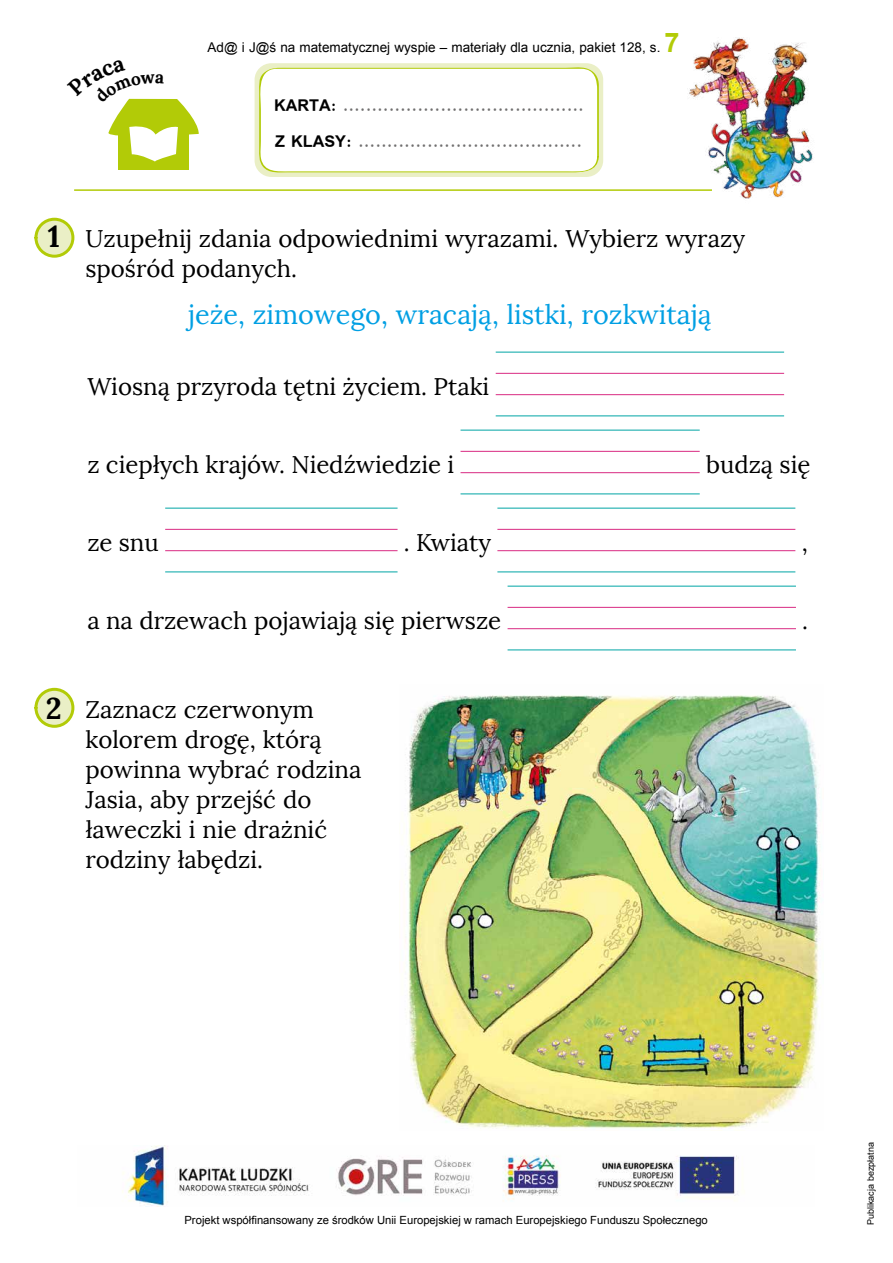
<style>
.page{position:relative;width:893px;height:1263px;background:#fff}
.page>*{position:absolute;margin:0;border:0;box-sizing:border-box;transform-origin:0 0}
.t1{font:700 30px "Lora";color:#000}
.t2{font:27px "Lora";color:#009fe3}
.t3{font:24px/30px "Lora";color:#000}
.t4{font:700 18px/35.2px "Simplified Arabic";color:#706f6f}
.t5{font:13.5px "Arial";color:#000}
.t6{font:11.25px "Arial";color:#000}
.t7{font:9px "Arial";color:#000}
.s1{font-weight:700;font-size:27px;color:#b2cb07}
.s2{color:#000}
</style>
<div class="page">
<hr style="left:74px;top:189px;width:638px;height:2px;background:#b2cb07">
<img style="left:687px;top:38px;width:126px;height:161px">
<div style="left:255px;top:63px;width:348px;height:114px;background:#eaefc6;border-radius:17px"></div>
<div style="left:119px;top:117px;width:70px;height:53px;background:#b2cb07"></div>
<img style="left:122px;top:1146px;width:615px;height:60px">
<svg style="left:34px;top:217px;width:41px;height:41px"></svg>
<svg style="left:34px;top:687px;width:41px;height:41px"></svg>
<hr style="left:496px;top:352px;width:288px;height:1px;background:#00a5a5">
<hr style="left:496px;top:416px;width:288px;height:1px;background:#00a5a5">
<hr style="left:496px;top:373px;width:288px;height:1px;background:#dd4290">
<hr style="left:496px;top:394px;width:288px;height:1px;background:#dd4290">
<hr style="left:461px;top:430px;width:239px;height:1px;background:#00a5a5">
<hr style="left:461px;top:494px;width:239px;height:1px;background:#00a5a5">
<hr style="left:461px;top:451px;width:239px;height:1px;background:#dd4290">
<hr style="left:461px;top:472px;width:239px;height:1px;background:#dd4290">
<hr style="left:165px;top:508px;width:233px;height:1px;background:#00a5a5">
<hr style="left:165px;top:572px;width:233px;height:1px;background:#00a5a5">
<hr style="left:165px;top:529px;width:233px;height:1px;background:#dd4290">
<hr style="left:165px;top:550px;width:233px;height:1px;background:#dd4290">
<hr style="left:497px;top:508px;width:298px;height:1px;background:#00a5a5">
<hr style="left:497px;top:572px;width:298px;height:1px;background:#00a5a5">
<hr style="left:497px;top:529px;width:298px;height:1px;background:#dd4290">
<hr style="left:497px;top:550px;width:298px;height:1px;background:#dd4290">
<hr style="left:508px;top:586px;width:288px;height:1px;background:#00a5a5">
<hr style="left:508px;top:650px;width:288px;height:1px;background:#00a5a5">
<hr style="left:508px;top:607px;width:288px;height:1px;background:#dd4290">
<hr style="left:508px;top:628px;width:288px;height:1px;background:#dd4290">
<img style="left:407px;top:695px;width:413px;height:434px">
<svg style="left:108px;top:98px;width:91px;height:63px"></svg>
<svg style="left:256px;top:67px;width:345px;height:107px"></svg>
<p class="t5" style="left:208px;top:38px;width:473px">Ad@ i J@ś na matematycznej wyspie – materiały dla ucznia, pakiet 128, s. <span class="s1">7</span></p>
<p class="t4" style="left:274px;top:88px;width:311px"><span class="s2">KARTA:</span> ..........................................<br><span class="s2">Z KLASY:</span> .......................................</p>
<p class="t1" style="left:48px;top:217px;width:14px">1</p>
<p class="t1" style="left:46px;top:688px;width:17px">2</p>
<p class="t3" style="left:85px;top:224px;width:661px">Uzupełnij zdania odpowiednimi wyrazami. Wybierz wyrazy spośród podanych.</p>
<p class="t2" style="left:188px;top:298px;width:525px">jeże, zimowego, wracają, listki, rozkwitają</p>
<p class="t3" style="left:87px;top:372px;width:403px">Wiosną przyroda tętni życiem. Ptaki</p>
<p class="t3" style="left:87px;top:450px;width:368px">z ciepłych krajów. Niedźwiedzie i</p>
<p class="t3" style="left:706px;top:450px;width:106px">budzą się</p>
<p class="t3" style="left:87px;top:528px;width:73px">ze snu</p>
<p class="t3" style="left:404px;top:528px;width:89px">. Kwiaty</p>
<p class="t3" style="left:87px;top:606px;width:415px">a na drzewach pojawiają się pierwsze</p>
<p class="t3" style="left:85px;top:695px;width:277px">Zaznacz czerwonym kolorem drogę, którą powinna wybrać rodzina<br>Jasia, aby przejść do ławeczki i nie drażnić rodziny łabędzi.</p>
<p class="t3" style="left:802px;top:528px;width:8px">,</p>
<p class="t3" style="left:802px;top:606px;width:7px">.</p>
<p class="t6" style="left:184px;top:1212px;width:525px">Projekt współfinansowany ze środków Unii Europejskiej w ramach Europejskiego Funduszu Społecznego</p>
<p class="t7" style="left:864px;top:1225px;width:84px;rotate:-90deg">Publikacja bezpłatna</p>
</div>
